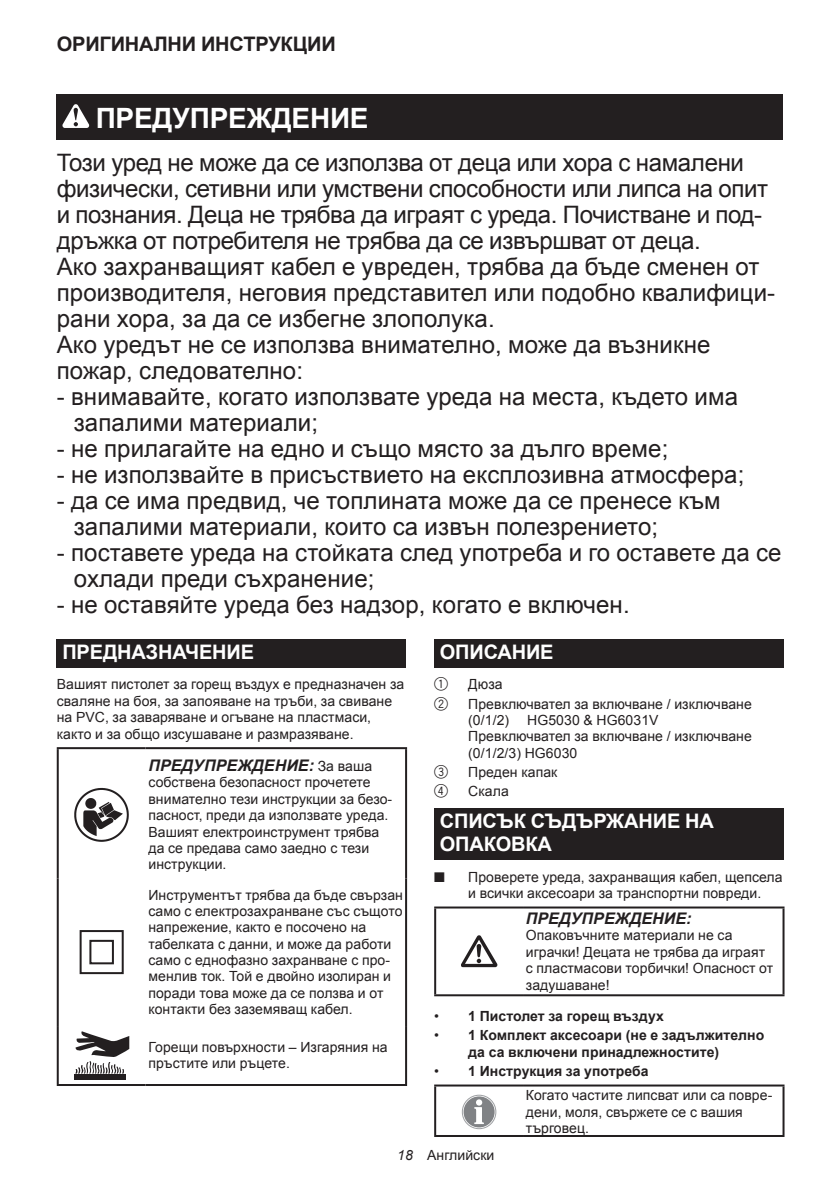
<style>
.page{position:relative;width:840px;height:1191px;background:#fff}
.page>*{position:absolute;margin:0;border:0;box-sizing:border-box;transform-origin:0 0}
.t1{font:700 28px "Arial";letter-spacing:-.01em;color:#fff}
.t2{font:24px/26px "Arial";letter-spacing:-.015em;color:#231f20}
.t3{font:24px/26px "Arial";letter-spacing:.005em;color:#231f20}
.t4{font:700 20px/23.4px "Arial";letter-spacing:-.01em;color:#fff}
.t5{font:700 20px "Arial";letter-spacing:-.01em;color:#231f20}
.t6{font:italic 700 16px "Arial";letter-spacing:.005em;color:#231f20}
.t7{font:14px/16.4px "Arial";letter-spacing:.005em;color:#231f20}
.t8{font:700 14px/16.4px "Arial";letter-spacing:.005em;color:#231f20}
.t9{font:14px "Round Box Alph Illust";color:#231f20}
.s1{font-weight:400;font-style:normal;font-size:14px}
.s2{font-weight:400}
.s3{font-weight:700}
.s4{font-style:italic}
</style>
<div class="page">
<div style="left:57px;top:94px;width:725px;height:45px;background:#231f20"></div>
<svg style="left:62px;top:104px;width:27px;height:24px"></svg>
<div style="left:57px;top:639px;width:348px;height:28px;background:#231f20"></div>
<hr style="left:57px;top:747px;width:88px;height:2px;background:#231f20">
<hr style="left:57px;top:749px;width:2px;height:129px;background:#231f20">
<hr style="left:145px;top:747px;width:262px;height:2px;background:#231f20">
<hr style="left:405px;top:749px;width:2px;height:129px;background:#231f20">
<hr style="left:57px;top:878px;width:2px;height:148px;background:#231f20">
<hr style="left:405px;top:878px;width:2px;height:148px;background:#231f20">
<hr style="left:57px;top:1026px;width:2px;height:58px;background:#231f20">
<hr style="left:405px;top:1026px;width:2px;height:58px;background:#231f20">
<hr style="left:57px;top:1084px;width:88px;height:2px;background:#231f20">
<hr style="left:145px;top:1084px;width:262px;height:2px;background:#231f20">
<img style="left:74px;top:787px;width:55px;height:55px">
<div style="left:89px;top:940px;width:25px;height:24px;border:2px solid #231f20"></div>
<div style="left:80px;top:930px;width:44px;height:44px;border:2px solid #231f20"></div>
<div style="left:74px;top:1074px;width:51px;height:5px;background:#231f20"></div>
<svg style="left:75px;top:1031px;width:54px;height:42px"></svg>
<div style="left:434px;top:639px;width:348px;height:28px;background:#231f20"></div>
<div style="left:434px;top:807px;width:348px;height:52px;background:#231f20"></div>
<hr style="left:434px;top:906px;width:88px;height:2px;background:#231f20">
<hr style="left:434px;top:908px;width:2px;height:86px;background:#231f20">
<hr style="left:522px;top:906px;width:262px;height:2px;background:#231f20">
<hr style="left:782px;top:908px;width:2px;height:86px;background:#231f20">
<hr style="left:434px;top:994px;width:88px;height:2px;background:#231f20">
<hr style="left:522px;top:994px;width:262px;height:2px;background:#231f20">
<svg style="left:461px;top:935px;width:36px;height:32px"></svg>
<hr style="left:434px;top:1084px;width:88px;height:2px;background:#231f20">
<hr style="left:434px;top:1086px;width:2px;height:49px;background:#231f20">
<hr style="left:522px;top:1084px;width:262px;height:2px;background:#231f20">
<hr style="left:782px;top:1086px;width:2px;height:49px;background:#231f20">
<hr style="left:434px;top:1135px;width:88px;height:2px;background:#231f20">
<hr style="left:522px;top:1135px;width:262px;height:2px;background:#231f20">
<div style="left:463px;top:1096px;width:31px;height:31px;background:#808285;border-radius:50%"></div>
<div style="left:461px;top:1094px;width:35px;height:35px;border:1px solid #9d9fa2;border-radius:50%"></div>
<svg style="left:475px;top:1099px;width:7px;height:6px"></svg>
<svg style="left:474px;top:1107px;width:9px;height:17px"></svg>
<h3 class="t5" style="left:57px;top:31px;width:212px">ОРИГИНАЛНИ ИНСТРУК</h3>
<h3 class="t5" style="left:292px;top:31px;width:45px">ЦИИ</h3>
<h1 class="t1" style="left:96px;top:99px;width:274px">ПРЕДУПРЕЖДЕНИЕ</h1>
<p class="t2" style="left:57px;top:150px;width:719px">Този уред не може да се използва от деца или хора с намалени физически, сетивни или умствени способности или липса на опит и познания. Деца не трябва да играят с уреда. Почистване и под&shy;дръжка от потребителя не трябва да се извършват от деца.<br>Ако захранващият кабел е увреден, трябва да бъде сменен от производителя, неговия представител или подобно квалифици&shy;рани хора, за да се избегне злополука.<br>Ако уредът не се използва внимателно, може да възникне пожар, следователно:</p>
<h2 class="t3" style="left:74px;top:384px;width:665px;text-indent:-17px">- внимавайте, когато използвате уреда на места, където има запалими материали;</h2>
<h2 class="t3" style="left:57px;top:436px;width:612px">- не прилагайте на едно и също място за дълго време;</h2>
<h2 class="t3" style="left:57px;top:462px;width:688px">- не използвайте в присъствието на експлозивна атмосфера;</h2>
<h2 class="t3" style="left:74px;top:488px;width:648px;text-indent:-17px">- да се има предвид, че топлината може да се пренесе към запалими материали, които са извън полезрението;</h2>
<h2 class="t3" style="left:74px;top:540px;width:708px;text-indent:-17px">- поставете уреда на стойката след употреба и го оставете да се охлади преди съхранение;</h2>
<h2 class="t3" style="left:57px;top:592px;width:574px">- не оставяйте уреда без надзор, когато е включен.</h2>
<h3 class="t4" style="left:62px;top:641px;width:193px">ПРЕДНАЗНАЧЕНИЕ</h3>
<p class="t7" style="left:57px;top:676px;width:349px">Вашият пистолет за горещ въздух е предназначен за сваляне на боя, за запояване на тръби, за свиване на PVC, за заваряване и огъване на пластмаси, както и за общо изсушаване и размразяване.</p>
<p class="t6" style="left:148px;top:755px;width:225px">ПРЕДУПРЕЖДЕНИЕ: <span class="s1">За ваша</span></p>
<p class="t7" style="left:148px;top:774px;width:245px">собствена безопасност прочетете внимателно тези инструкции за безо&shy;пасност, преди да използвате уреда.<br>Вашият електроинструмент трябва да се предава само заедно с тези инструкции.</p>
<p class="t7" style="left:148px;top:886px;width:256px">Инструментът трябва да бъде свързан само с електрозахранване със същото напрежение, както е посочено на табелката с данни, и може да работи само с еднофазно захранване с про&shy;менлив ток. Той е двойно изолиран и поради това може да се ползва и от контакти без заземяващ кабел.</p>
<p class="t7" style="left:148px;top:1039px;width:241px">Горещи повърхности – Изгаряния на пръстите или ръцете.</p>
<h3 class="t4" style="left:439px;top:641px;width:115px">ОПИСАНИЕ</h3>
<p class="t9" style="left:434px;top:677px;width:15px">1</p>
<p class="t7" style="left:468px;top:676px;width:36px">Дюза</p>
<p class="t9" style="left:434px;top:696px;width:15px">2</p>
<p class="t7" style="left:468px;top:695px;width:285px">Превключвател за включване / изключване (0/1/2)</p>
<p class="t7" style="left:468px;top:712px;width:285px;text-indent:59px">HG5030 &amp; HG6031V<br>Превключвател за включване / изключване (0/1/2/3) HG6030</p>
<p class="t9" style="left:434px;top:765px;width:15px">3</p>
<p class="t7" style="left:468px;top:764px;width:91px">Преден капак</p>
<p class="t9" style="left:434px;top:784px;width:15px">4</p>
<p class="t7" style="left:468px;top:783px;width:42px">Скала</p>
<h3 class="t4" style="left:439px;top:809px;width:275px">СПИСЪК СЪДЪРЖАНИЕ НА<br>ОПАКОВК</h3>
<h3 class="t4" style="left:537px;top:833px;width:16px">А</h3>
<p class="t7" style="left:468px;top:868px;width:316px">Проверете уреда, захранващия кабел, щепсела и всички аксесоари за транспортни повреди.</p>
<p class="t6" style="left:525px;top:907px;width:167px">ПРЕДУПРЕЖДЕНИЕ:</p>
<p class="t7" style="left:525px;top:927px;width:249px">Опаковъчните материали не са играчки! Децата не трябва да играят с пластмасови торбички! Опасност от задушаване!</p>
<p class="t8" style="left:434px;top:1008px;width:231px"><span class="s2">•</span> 1 Пистолет за горещ въздух</p>
<p class="t8" style="left:468px;top:1027px;width:297px;text-indent:-34px"><span class="s2">•</span> 1 Комплект аксесоари (не е задължително да са включени принадлежностите)</p>
<p class="t7" style="left:525px;top:1059px;width:248px;line-height:24.4px;text-indent:-92px">• <span class="s3">1 Инструкция за употреба<br></span>Когато частите липсват или са повре-</p>
<p class="t7" style="left:525px;top:1103px;width:218px">дени, моля, свържете се с вашия търговец.</p>
<p class="t7" style="left:397px;top:1147px;width:99px"><span class="s4">18</span> Английски</p>
</div>
